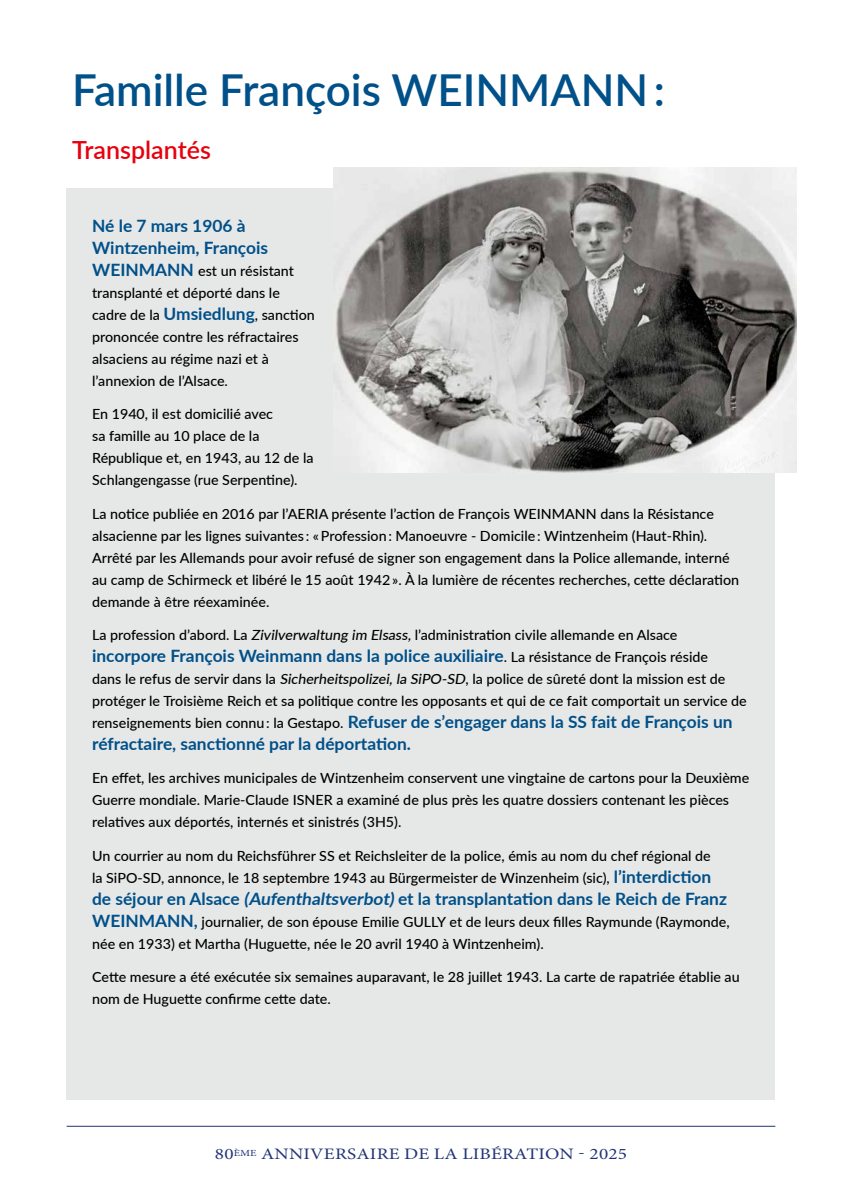
<style>
.page{position:relative;width:842px;height:1191px;background:#fff}
.page>*{position:absolute;margin:0;border:0;box-sizing:border-box;transform-origin:0 0}
.t1{font:600 44px "Lato";color:#005089}
.t2{font:600 25px "Lato";color:#e7000e}
.t3{font:700 17px/22px "Lato";color:#005089}
.t4{font:16px "Minion Pro";letter-spacing:.01em;color:#213478;scale:1.2 1}
.t5{font:500 14px/22px "Lato";color:#000}
.s1{font-weight:700;font-size:17px;color:#005089}
.s2{font-weight:500;font-size:14px;color:#000}
</style>
<div class="page">
<div style="left:67px;top:188px;width:708px;height:911px;background:#e6e7e7"></div>
<hr style="left:67px;top:1125px;width:708px;height:1px;background:#213478">
<img style="left:334px;top:167px;width:463px;height:305px">
<h1 class="t1" style="left:72px;top:58px;width:594px">Famille François WEINMANN :</h1>
<h2 class="t2" style="left:72px;top:132px;width:140px">Transplantés</h2>
<p class="t3" style="left:92px;top:214px;width:177px">Né le 7 mars 1906 à<br>Wintzenheim, François</p>
<p class="t5" style="left:92px;top:259px;width:224px"><span class="s1">WEINMANN</span> est un résistant transplanté et déporté dans le cadre de la <span class="s1">Umsiedlung</span>, sanction prononcée contre les réfractaires alsaciens au régime nazi et à l’annexion de l’Alsace.</p>
<p class="t5" style="left:92px;top:402px;width:223px">En 1940, il est domicilié avec<br>sa famille au 10 place de la<br>République et, en 1943, au 12 de la<br>Schlangengasse (rue Serpentine).</p>
<p class="t5" style="left:92px;top:502px;width:648px">La notice publiée en 2016 par l’AERIA présente l’action de François WEINMANN dans la Résistance alsacienne par les lignes suivantes : « Profession : Manoeuvre - Domicile : Wintzenheim (Haut-Rhin).<br>Arrêté par les Allemands pour avoir refusé de signer son engagement dans la Police allemande, interné au camp de Schirmeck et libéré le 15 août 1942 ». À la lumière de récentes recherches, cette déclaration demande à être réexaminée.</p>
<p class="t5" style="left:92px;top:623px;width:587px">La profession d’abord. La Zivilverwaltung im Elsass, l’administration civile allemande en Alsace</p>
<p class="t3" style="left:92px;top:644px;width:617px">incorpore François Weinmann dans la police auxiliaire<span class="s2">. La résistance de François réside</span></p>
<p class="t5" style="left:92px;top:667px;width:656px">dans le refus de servir dans la Sicherheitspolizei, la SiPO-SD, la police de sûreté dont la mission est de protéger le Troisième Reich et sa politique contre les opposants et qui de ce fait comportait un service de</p>
<p class="t3" style="left:92px;top:710px;width:642px"><span class="s2">renseignements bien connu : la Gestapo.</span> Refuser de s’engager dans la SS fait de François un réfractaire, sanctionné par la déportation.</p>
<p class="t5" style="left:92px;top:766px;width:659px">En effet, les archives municipales de Wintzenheim conservent une vingtaine de cartons pour la Deuxième<br>Guerre mondiale. Marie-Claude ISNER a examiné de plus près les quatre dossiers contenant les pièces relatives aux déportés, internés et sinistrés (3H5).</p>
<p class="t5" style="left:92px;top:844px;width:621px">Un courrier au nom du Reichsführer SS et Reichsleiter de la police, émis au nom du chef régional de la SiPO-SD, annonce, le 18 septembre 1943 au Bürgermeister de Winzenheim (sic), <span class="s1">l’interdiction</span></p>
<p class="t3" style="left:92px;top:887px;width:636px">de séjour en Alsace (Aufenthaltsverbot)et la transplantation dans le Reich de Franz</p>
<p class="t5" style="left:92px;top:910px;width:639px"><span class="s1">WEINMANN,</span> journalier, de son épouse Emilie GULLY et de leurs deux filles Raymunde (Raymonde, née en 1933) et Martha (Huguette, née le 20 avril 1940 à Wintzenheim).</p>
<p class="t5" style="left:92px;top:965px;width:649px">Cette mesure a été exécutée six semaines auparavant, le 28 juillet 1943. La carte de rapatriée établie au nom de Huguette confirme cette date.</p>
<p class="t4" style="left:215px;top:1143px;width:345px">80<sup>ÈME</sup> ANNIVERSAIRE DE LA LIBÉRATION - 2025</p>
</div>
